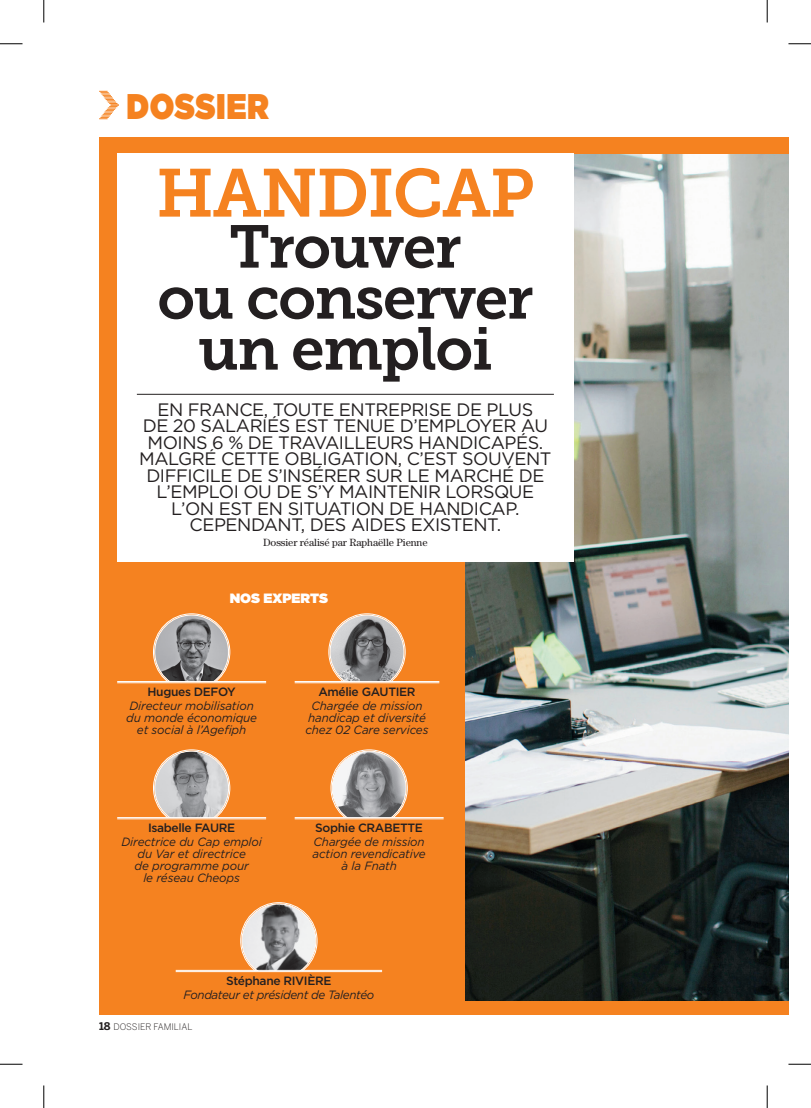
<style>
.page{position:relative;width:811px;height:1108px;background:#fff}
.page>*{position:absolute;margin:0;border:0;box-sizing:border-box;transform-origin:0 0}
.t1{font:67.5px "Museo Slab 700";letter-spacing:-.02em;color:#f58220}
.t2{font:60px/51px "Museo Slab 700";letter-spacing:-.025em;color:#231f20;text-align:center}
.t3{font:900 35.7px "Gotham";letter-spacing:.02em;color:#f58220;scale:.85 1}
.t4{font:18px/16.5px "Gotham";letter-spacing:-.025em;color:#231f20;text-align:center}
.t5{font:900 13.5px "Gotham";color:#fff}
.t6{font:italic 12px/12px "Gotham";letter-spacing:-.01em;color:#231f20;text-align:center}
.t7{font:500 12px "Gotham";letter-spacing:-.03em;color:#231f20}
.t8{font:italic 12px "Gotham";letter-spacing:-.03em;color:#231f20}
.t9{font:10.5px "Century Std";letter-spacing:-.01em;color:#231f20}
.t10{font:300 9px "Benton Sans";color:#231f20}
.s1{font-weight:700;font-size:10.5px}
</style>
<div class="page">
<div style="left:99px;top:137px;width:689px;height:878px;background:#f58220"></div>
<img style="left:465px;top:154px;width:323px;height:846px">
<svg style="left:99px;top:91px;width:20px;height:28px"></svg>
<div style="left:117px;top:153px;width:456px;height:408px;background:#fff"></div>
<img style="left:155px;top:615px;width:73px;height:66px">
<hr style="left:117px;top:681px;width:149px;height:1px;background:#fff">
<hr style="left:117px;top:683px;width:149px;height:1px;background:#fff">
<img style="left:155px;top:751px;width:73px;height:74px;border-radius:37px">
<div style="left:117px;top:818px;width:149px;height:76px;background:#f58220"></div>
<hr style="left:117px;top:817px;width:149px;height:1px;background:#fff">
<hr style="left:117px;top:819px;width:149px;height:1px;background:#fff">
<img style="left:332px;top:751px;width:74px;height:74px;border-radius:37px">
<div style="left:294px;top:818px;width:149px;height:76px;background:#f58220"></div>
<hr style="left:294px;top:817px;width:149px;height:1px;background:#fff">
<hr style="left:294px;top:819px;width:149px;height:1px;background:#fff">
<img style="left:330px;top:615px;width:74px;height:74px;border-radius:37px">
<div style="left:294px;top:682px;width:145px;height:52px;background:#f58220"></div>
<hr style="left:294px;top:681px;width:145px;height:1px;background:#fff">
<hr style="left:294px;top:683px;width:145px;height:1px;background:#fff">
<img style="left:242px;top:904px;width:73px;height:74px;border-radius:37px">
<div style="left:176px;top:971px;width:206px;height:28px;background:#f58220"></div>
<hr style="left:176px;top:970px;width:206px;height:1px;background:#fff">
<hr style="left:176px;top:971px;width:206px;height:1px;background:#fff">
<hr style="left:137px;top:394px;width:416px;height:1px;background:#231f20">
<svg style="left:0;top:44px;width:22px;height:1px"></svg>
<svg style="left:788px;top:44px;width:22px;height:1px"></svg>
<svg style="left:0;top:1064px;width:22px;height:1px"></svg>
<svg style="left:788px;top:1064px;width:22px;height:1px"></svg>
<svg style="left:44px;top:0;width:1px;height:22px"></svg>
<svg style="left:44px;top:1085px;width:1px;height:23px"></svg>
<svg style="left:766px;top:0;width:1px;height:22px"></svg>
<svg style="left:766px;top:1085px;width:1px;height:23px"></svg>
<h3 class="t3" style="left:126px;top:81px;width:169px">DOSSIER</h3>
<h1 class="t1" style="left:156px;top:155px;width:380px">HANDICAP</h1>
<h2 class="t2" style="left:157px;top:222px;width:377px">Trouver<br>ou conserver un emploi</h2>
<p class="t4" style="left:139px;top:401px;width:413px">EN FRANCE, TOUTE ENTREPRISE DE PLUS<br>DE 20 SALARIÉS EST TENUE D’EMPLOYER AU MOINS 6 % DE TRAVAILLEURS HANDICAPÉS.<br>MALGRÉ CETTE OBLIGATION, C’EST SOUVENT DIFFICILE DE S’INSÉRER SUR LE MARCHÉ DE L’EMPLOI OU DE S’Y MAINTENIR LORSQUE L’ON EST EN SITUATION DE HANDICAP.<br>CEPENDANT, DES AIDES EXISTENT.</p>
<p class="t9" style="left:263px;top:536px;width:166px">Dossier réalisé par Raphaëlle Pienne</p>
<p class="t5" style="left:230px;top:589px;width:100px">NOS EXPERTS</p>
<p class="t7" style="left:147px;top:684px;width:90px">Hugues DEFOY</p>
<p class="t6" style="left:126px;top:699px;width:132px">Directeur mobilisation du monde économique et social à l’Agefiph</p>
<p class="t7" style="left:148px;top:820px;width:89px">Isabelle FAURE</p>
<p class="t6" style="left:121px;top:835px;width:142px">Directrice du Cap emploi du Var et directrice<br>de programme pour<br>le réseau Cheops</p>
<p class="t7" style="left:318px;top:684px;width:99px">Amélie GAUTIER</p>
<p class="t6" style="left:305px;top:699px;width:124px">Chargée de mission handicap et diversité chez 02 Care services</p>
<p class="t7" style="left:315px;top:820px;width:109px">Sophie CRABETTE</p>
<p class="t6" style="left:312px;top:835px;width:115px">Chargée de mission action revendicative à la Fnath</p>
<p class="t7" style="left:226px;top:972px;width:107px">Stéphane RIVIÈRE</p>
<p class="t8" style="left:183px;top:987px;width:192px">Fondateur et président de Talentéo</p>
<p class="t10" style="left:99px;top:1021px;width:95px"><span class="s1">18</span> DOSSIER FAMILIAL</p>
</div>
